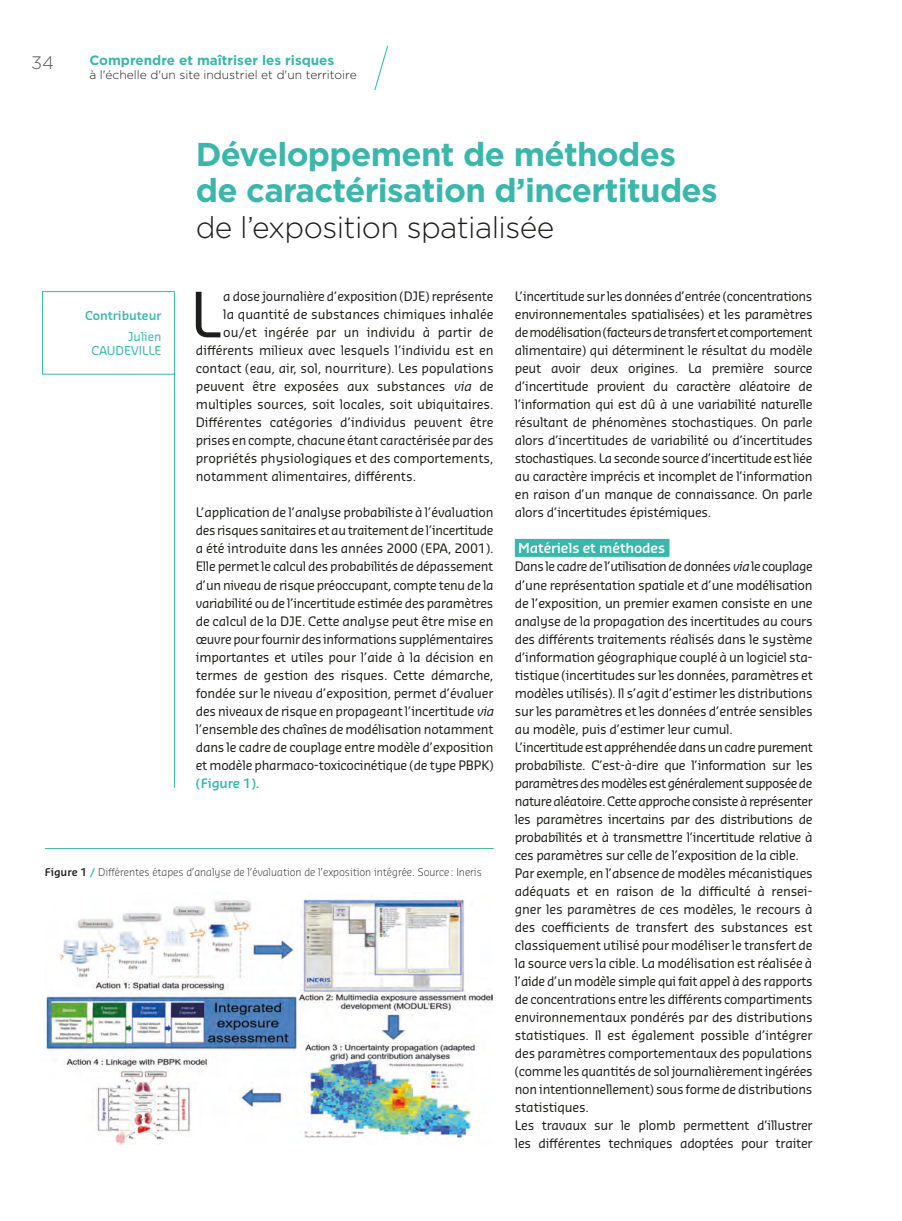
<style>
.page{position:relative;width:902px;height:1221px;background:#fff}
.page>*{position:absolute;margin:0;border:0;box-sizing:border-box;transform-origin:0 0}
.t1{font:60.75px "Sansa Pro";color:#1d1d1b}
.t2{font:700 33px/36px "Gotham";letter-spacing:-.02em;color:#3ab6ab}
.t3{font:300 30px "Gotham";letter-spacing:-.02em;color:#1d1d1b}
.t4{font:300 18px "Gotham";color:#575756}
.t5{font:700 13.5px "Gotham";color:#3ab6ab}
.t6{font:600 13.5px "Sansa Pro";letter-spacing:-.01em;color:#fff}
.t7{font:12.75px/18px "Sansa Pro";letter-spacing:-.02em;color:#1d1d1b}
.t8{font:12.75px "Sansa Pro";color:#1d1d1b}
.t9{font:600 12.75px "Sansa Pro";letter-spacing:-.01em;color:#3ab6ab}
.t10{font:300 12px "Gotham";color:#1d1d1b}
.t11{font:12px/14.4px "Sansa Pro";color:#3ab6ab;text-align:right}
.t12{font:600 12px "Sansa Pro";color:#3ab6ab}
.t13{font:300 10.5px "Sansa Pro";color:#1d1d1b}
.s1{font-style:italic}
.s2{font-weight:600}
.s3{font-weight:600;color:#3ab6ab}
</style>
<div class="page">
<svg style="left:374px;top:45px;width:14px;height:45px"></svg>
<div style="left:514px;top:539px;width:155px;height:18px;background:#3ab6ab"></div>
<div style="left:42px;top:291px;width:133px;height:83px;border:1px solid #3ab6ab"></div>
<hr style="left:174px;top:291px;width:1px;height:496px;background:#3ab6ab">
<hr style="left:45px;top:848px;width:448px;height:1px;background:#3ab6ab">
<img style="left:45px;top:899px;width:448px;height:244px">
<h3 class="t4" style="left:31px;top:52px;width:24px">34</h3>
<p class="t5" style="left:89px;top:51px;width:246px">Comprendre et maîtriser les risques</p>
<p class="t10" style="left:89px;top:68px;width:269px">à l'échelle d'un site industriel et d'un territoire</p>
<h2 class="t2" style="left:196px;top:136px;width:523px">Développement de méthodes de caractérisation d’incertitudes</h2>
<h3 class="t3" style="left:196px;top:209px;width:360px">de l’exposition spatialisée</h3>
<p class="t12" style="left:85px;top:308px;width:78px">Contributeur</p>
<p class="t11" style="left:91px;top:329px;width:72px">Julien<br>CAUDEVILLE</p>
<h1 class="t1" style="left:190px;top:275px;width:33px">L</h1>
<p class="t7" style="left:223px;top:287px;width:271px">a dose journalière d’exposition (DJE) représente</p>
<p class="t8" style="left:223px;top:306px;width:272px">la quantité de substances chimiques inhalée</p>
<p class="t8" style="left:223px;top:324px;width:272px">ou/et ingérée par un individu à partir de</p>
<p class="t8" style="left:196px;top:342px;width:299px">différents milieux avec lesquels l’individu est en</p>
<p class="t8" style="left:196px;top:360px;width:299px">contact (eau, air, sol, nourriture). Les populations</p>
<p class="t8" style="left:196px;top:378px;width:299px">peuvent être exposées aux substances <span class="s1">via</span> de</p>
<p class="t8" style="left:196px;top:396px;width:299px">multiples sources, soit locales, soit ubiquitaires.</p>
<p class="t8" style="left:196px;top:414px;width:299px">Différentes catégories d’individus peuvent être</p>
<p class="t7" style="left:196px;top:431px;width:299px">prises en compte, chacune étant caractérisée par des</p>
<p class="t8" style="left:196px;top:450px;width:299px">propriétés physiologiques et des comportements,</p>
<p class="t8" style="left:196px;top:468px;width:222px">notamment alimentaires, différents.</p>
<p class="t7" style="left:196px;top:503px;width:302px">L’application de l’analyse probabiliste à l’évaluation des risques sanitaires et au traitement de l’incertitude a été introduite dans les années 2000 (EPA, 2001).<br>Elle permet le calcul des probabilités de dépassement d’un niveau de risque préoccupant, compte tenu de la variabilité ou de l’incertitude estimée des paramètres de calcul de la DJE. Cette analyse peut être mise en œuvre pour fournir des informations supplémentaires importantes et utiles pour l’aide à la décision en termes de gestion des risques. Cette démarche, fondée sur le niveau d’exposition, permet d’évaluer des niveaux de risque en propageant l’incertitude <span class="s1">via </span>l’ensemble des chaînes de modélisation notamment dans le cadre de couplage entre modèle d’exposition et modèle pharmaco-toxicocinétique (de type PBPK)</p>
<p class="t9" style="left:196px;top:774px;width:65px">(Figure 1).</p>
<p class="t13" style="left:45px;top:865px;width:438px"><span class="s2">Figure 1</span> <span class="s3">/</span> Différentes étapes d’analyse de l’évaluation de l’exposition intégrée. Source: Ineris</p>
<p class="t7" style="left:514px;top:287px;width:299px;text-align:justify">L’incertitude sur les données d’entrée (concentrations environnementales spatialisées) et les paramètres de modélisation (facteurs de transfert et comportement alimentaire) qui déterminent le résultat du modèle peut avoir deux origines. La première source d’incertitude provient du caractère aléatoire de l’information qui est dû à une variabilité naturelle résultant de phénomènes stochastiques. On parle alors d’incertitudes de variabilité ou d’incertitudes stochastiques. La seconde source d’incertitude est liée au caractère imprécis et incomplet de l’information en raison d’un manque de connaissance. On parle alors d’incertitudes épistémiques.</p>
<p class="t6" style="left:518px;top:539px;width:148px">Matériels et méthodes</p>
<p class="t7" style="left:514px;top:557px;width:299px">Dans le cadre de l’utilisation de données <span class="s1">via</span> le couplage d’une représentation spatiale et d’une modélisation de l’exposition, un premier examen consiste en une analyse de la propagation des incertitudes au cours des différents traitements réalisés dans le système d’information géographique couplé à un logiciel sta&shy;tistique (incertitudes sur les données, paramètres et modèles utilisés). Il s’agit d’estimer les distributions sur les paramètres et les données d’entrée sensibles au modèle, puis d’estimer leur cumul.<br>L’incertitude est appréhendée dans un cadre purement probabiliste. C’est-à-dire que l’information sur les paramètres des modèles est généralement supposée de nature aléatoire. Cette approche consiste à représenter les paramètres incertains par des distributions de probabilités et à transmettre l’incertitude relative à ces paramètres sur celle de l’exposition de la cible.<br>Par exemple, en l’absence de modèles mécanistiques adéquats et en raison de la difficulté à rensei&shy;gner les paramètres de ces modèles, le recours à des coefficients de transfert des substances est classiquement utilisé pour modéliser le transfert de la source vers la cible. La modélisation est réalisée à l’aide d’un modèle simple qui fait appel à des rapports de concentrations entre les différents compartiments environnementaux pondérés par des distributions statistiques. Il est également possible d’intégrer des paramètres comportementaux des populations (comme les quantités de sol journalièrement ingérées non intentionnellement) sous forme de distributions statistiques.<br>Les travaux sur le plomb permettent d’illustrer les différentes techniques adoptées pour traiter</p>
</div>
